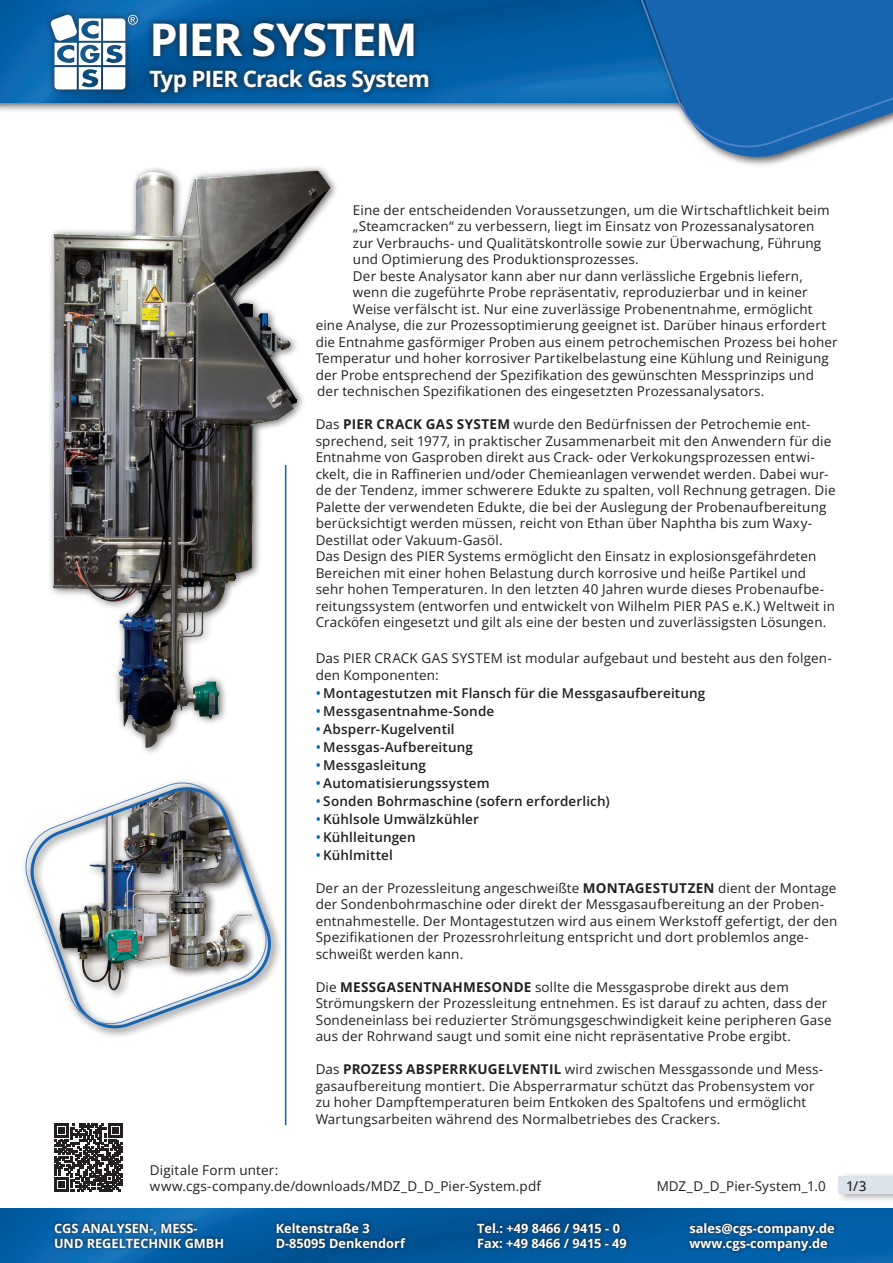
<style>
.page{position:relative;width:893px;height:1263px;background:#fff}
.page>*{position:absolute;margin:0;border:0;box-sizing:border-box;transform-origin:0 0}
.t1{font:700 45px "Open Sans";letter-spacing:-.03em;color:#fff}
.t2{font:700 22.5px "Open Sans";letter-spacing:-.03em;color:#fff}
.t3{font:13.5px/16.5px "Open Sans";letter-spacing:.01em;color:#231f20}
.t4{font:600 13.5px "Open Sans";letter-spacing:.01em;color:#231f20}
.t5{font:500 13.5px "Open Sans";color:#231f20}
.t6{font:700 12.75px/15px "Open Sans";color:#fff}
.s1{font-weight:700}
.s2{color:#0166b3}
</style>
<div class="page">
<img style="left:0;top:1209px;width:893px;height:54px">
<div style="left:0;top:0;width:893px;height:113px;background:#231f20;opacity:.75"></div>
<img style="left:0;top:0;width:592px;height:102px">
<div style="left:592px;top:0;width:301px;height:168px;background:#231f20;opacity:.75"></div>
<svg style="left:598px;top:147px;width:295px;height:16px"></svg>
<svg style="left:595px;top:0;width:298px;height:147px;background:#3277b8"></svg>
<div style="left:44px;top:8px;width:100px;height:88px;background:#231f20;opacity:.75"></div>
<svg style="left:50px;top:14px;width:88px;height:76px"></svg>
<div style="left:20px;top:777px;width:262px;height:262px;background:#231f20;opacity:.75"></div>
<svg style="left:27px;top:783px;width:248px;height:249px"></svg>
<img style="left:24px;top:782px;width:248px;height:242px">
<img style="left:30px;top:167px;width:306px;height:615px">
<svg style="left:474px;top:1219px;width:156px;height:31px;background:#08487b"></svg>
<svg style="left:686px;top:1219px;width:151px;height:35px;background:#085087"></svg>
<svg style="left:51px;top:1220px;width:176px;height:30px;background:#11558b"></svg>
<svg style="left:273px;top:1219px;width:136px;height:31px;background:#08487c"></svg>
<svg style="left:143px;top:16px;width:292px;height:83px;background:#09497c"></svg>
<div style="left:836px;top:1171px;width:57px;height:32px;background:#231f20;opacity:.39"></div>
<div style="left:839px;top:1176px;width:54px;height:18px;background:#dce3eb"></div>
<hr style="left:285px;top:465px;width:1px;height:660px;background:#0166b3">
<svg style="left:54px;top:1123px;width:69px;height:69px"></svg>
<h1 class="t1" style="left:149px;top:8px;width:270px">PIER SYSTEM</h1>
<h2 class="t2" style="left:149px;top:63px;width:282px">Typ PIER Crack Gas System</h2>
<p class="t3" style="left:353px;top:201px;width:478px">Eine der entscheidenden Voraussetzungen, um die Wirtschaftlichkeit beim</p>
<p class="t3" style="left:353px;top:218px;width:463px">„Steamcracken“ zu verbessern, liegt im Einsatz von Prozessanalysatoren</p>
<p class="t3" style="left:353px;top:234px;width:470px">zur Verbrauchs- und Qualitätskontrolle sowie zur Überwachung, Führung</p>
<p class="t3" style="left:353px;top:251px;width:287px">und Optimierung des Produktionsprozesses.</p>
<p class="t3" style="left:353px;top:267px;width:451px">Der beste Analysator kann aber nur dann verlässliche Ergebnis liefern,</p>
<p class="t3" style="left:353px;top:284px;width:456px">wenn die zugeführte Probe repräsentativ, reproduzierbar und in keiner</p>
<p class="t3" style="left:353px;top:300px;width:461px">Weise verfälscht ist. Nur eine zuverlässige Probenentnahme, ermöglicht</p>
<p class="t3" style="left:316px;top:317px;width:512px">eine Analyse, die zur Prozessoptimierung geeignet ist. Darüber hinaus erfordert</p>
<p class="t3" style="left:316px;top:333px;width:524px">die Entnahme gasförmiger Proben aus einem petrochemischen Prozess bei hoher</p>
<p class="t3" style="left:316px;top:350px;width:515px">Temperatur und hoher korrosiver Partikelbelastung eine Kühlung und Reinigung</p>
<p class="t3" style="left:316px;top:366px;width:500px">der Probe entsprechend der Spezifikation des gewünschten Messprinzips und</p>
<p class="t3" style="left:317px;top:383px;width:449px">der technischen Spezifikationen des eingesetzten Prozessanalysators.</p>
<p class="t3" style="left:316px;top:416px;width:522px">Das <span class="s1">PIER CRACK GAS SYSTEM</span> wurde den Bedürfnissen der Petrochemie ent&shy;sprechend, seit 1977, in praktischer Zusammenarbeit mit den Anwendern für die Entnahme von Gasproben direkt aus Crack- oder Verkokungsprozessen entwi&shy;ckelt, die in Raffinerien und/oder Chemieanlagen verwendet werden. Dabei wur&shy;de der Tendenz, immer schwerere Edukte zu spalten, voll Rechnung getragen. Die Palette der verwendeten Edukte, die bei der Auslegung der Probenaufbereitung berücksichtigt werden müssen, reicht von Ethan über Naphtha bis zum Waxy-Destillat oder Vakuum-Gasöl.<br>Das Design des PIER Systems ermöglicht den Einsatz in explosionsgefährdeten Bereichen mit einer hohen Belastung durch korrosive und heiße Partikel und sehr hohen Temperaturen. In den letzten 40 Jahren wurde dieses Probenaufbe&shy;reitungssystem (entworfen und entwickelt von Wilhelm PIER PAS e.K.) Weltweit in Cracköfen eingesetzt und gilt als eine der besten und zuverlässigsten Lösungen.</p>
<p class="t3" style="left:316px;top:649px;width:518px">Das PIER CRACK GAS SYSTEM ist modular aufgebaut und besteht aus den folgen&shy;den Komponenten:</p>
<p class="t4" style="left:316px;top:683px;width:391px"><span class="s2">•</span> Montagestutzen mit Flansch für die Messgasaufbereitung</p>
<p class="t4" style="left:316px;top:701px;width:180px"><span class="s2">•</span> Messgasentnahme-Sonde</p>
<p class="t4" style="left:316px;top:719px;width:141px"><span class="s2">•</span> Absperr-Kugelventil</p>
<p class="t4" style="left:316px;top:737px;width:159px"><span class="s2">•</span> Messgas-Aufbereitung</p>
<p class="t4" style="left:316px;top:755px;width:112px"><span class="s2">•</span> Messgasleitung</p>
<p class="t4" style="left:316px;top:773px;width:175px"><span class="s2">•</span> Automatisierungssystem</p>
<p class="t4" style="left:316px;top:791px;width:295px"><span class="s2">•</span> Sonden Bohrmaschine (sofern erforderlich)</p>
<p class="t4" style="left:316px;top:809px;width:165px"><span class="s2">•</span> Kühlsole Umwälzkühler</p>
<p class="t4" style="left:316px;top:827px;width:102px"><span class="s2">•</span> Kühlleitungen</p>
<p class="t4" style="left:316px;top:845px;width:79px"><span class="s2">•</span> Kühlmittel</p>
<p class="t3" style="left:316px;top:879px;width:523px">Der an der Prozessleitung angeschweißte <span class="s1">MONTAGESTUTZEN</span> dient der Montage der Sondenbohrmaschine oder direkt der Messgasaufbereitung an der Proben&shy;entnahmestelle. Der Montagestutzen wird aus einem Werkstoff gefertigt, der den Spezifikationen der Prozessrohrleitung entspricht und dort problemlos ange&shy;schweißt werden kann.</p>
<p class="t3" style="left:316px;top:978px;width:517px">Die <span class="s1">MESSGASENTNAHMESONDE</span> sollte die Messgasprobe direkt aus dem Strömungskern der Prozessleitung entnehmen. Es ist darauf zu achten, dass der Sondeneinlass bei reduzierter Strömungsgeschwindigkeit keine peripheren Gase aus der Rohrwand saugt und somit eine nicht repräsentative Probe ergibt.</p>
<p class="t3" style="left:316px;top:1060px;width:509px">Das <span class="s1">PROZESS ABSPERRKUGELVENTIL</span> wird zwischen Messgassonde und Mess&shy;gasaufbereitung montiert. Die Absperrarmatur schützt das Probensystem vor zu hoher Dampftemperaturen beim Entkoken des Spaltofens und ermöglicht Wartungsarbeiten während des Normalbetriebes des Crackers.</p>
<p class="t3" style="left:150px;top:1161px;width:393px">Digitale Form unter: www.cgs-company.de/downloads/MDZ_D_D_Pier-System.pdf</p>
<p class="t3" style="left:657px;top:1178px;width:171px">MDZ_D_D_Pier-System_1.0</p>
<p class="t6" style="left:54px;top:1220px;width:172px">CGS ANALYSEN-, MESS-<br>UND REGELTECHNIK GMBH</p>
<p class="t6" style="left:276px;top:1220px;width:131px">Keltenstraße 3<br>D-85095 Denkendorf</p>
<p class="t6" style="left:477px;top:1220px;width:151px">Tel.: +49 8466 / 9415 - 0<br>Fax: +49 8466 / 9415 - 49</p>
<p class="t6" style="left:690px;top:1220px;width:147px">sales@cgs-company.de www.cgs-company.de</p>
<p class="t5" style="left:846px;top:1176px;width:22px">1/3</p>
</div>
